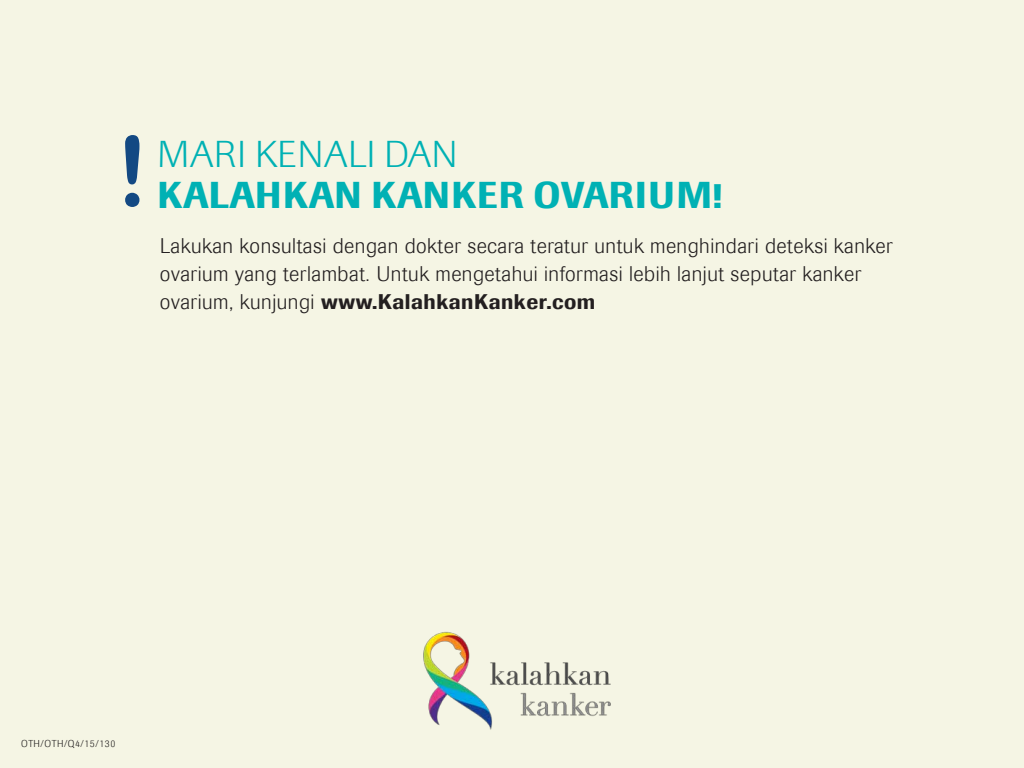
<style>
.page{position:relative;width:1024px;height:768px;background:#f5f5e4}
.page>*{position:absolute;margin:0;border:0;box-sizing:border-box;transform-origin:0 0}
.t1{font:500 37.2px "Imago";letter-spacing:.02em;color:#00b1b4}
.t2{font:300 37.2px "Imago";letter-spacing:.02em;color:#00b1b4}
.t3{font:300 21.1px/28.1px "Imago";letter-spacing:.025em;color:#231f20}
.t4{font:300 10px "Imago";letter-spacing:.055em;color:#221f1f}
.s1{font-weight:500}
</style>
<div class="page">
<img style="left:409px;top:629px;width:206px;height:103px">
<svg style="left:125px;top:135px;width:14px;height:72px"></svg>
<h1 class="t2" style="left:157px;top:134px;width:302px">MARI KENALI DAN</h1>
<h1 class="t1" style="left:157px;top:173px;width:566px">KALAHKAN KANKER OVARIUM!</h1>
<p class="t3" style="left:160px;top:232px;width:734px">Lakukan konsultasi dengan dokter secara teratur untuk menghindari deteksi kanker ovarium yang terlambat. Untuk mengetahui informasi lebih lanjut seputar kanker ovarium, kunjungi <span class="s1">www.KalahkanKanker.com</span></p>
<p class="t4" style="left:21px;top:738px;width:96px">OTH/OTH/Q4/15/130</p>
</div>
